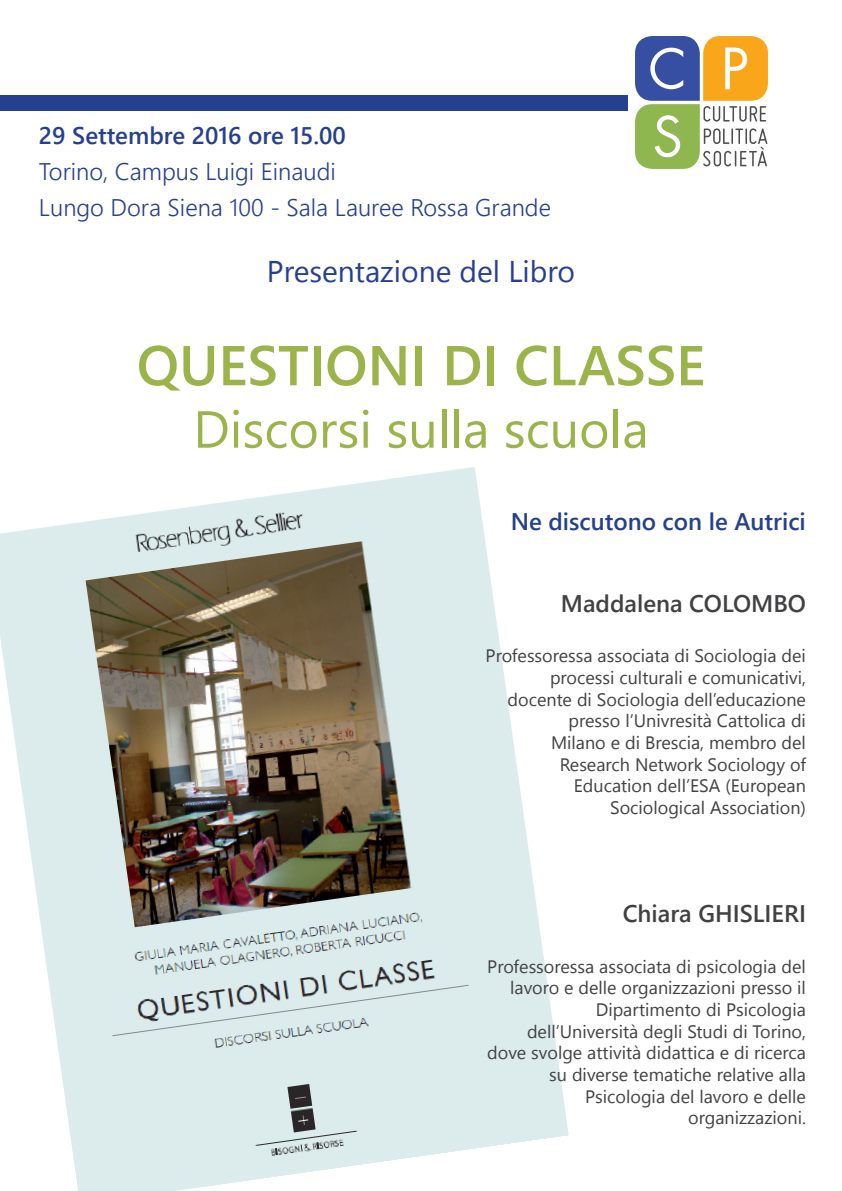
<style>
.page{position:relative;width:842px;height:1191px;background:#fff}
.page>*{position:absolute;margin:0;border:0;box-sizing:border-box;transform-origin:0 0}
.t1{font:600 56px "Segoe UI";color:#9bb44a}
.t2{font:52px "Segoe UI";color:#9bb44a}
.t3{font:30px "Segoe UI";color:#25408f}
.t4{font:300 24px/36px "Segoe UI";color:#25408f}
.t5{font:600 24px "Segoe UI";color:#25408f}
.t6{font:600 24px "Segoe UI";color:#414042}
.t7{font:18px/21.6px "Segoe UI";color:#414042;text-align:right}
</style>
<div class="page">
<img style="left:0;top:467px;width:569px;height:724px">
<svg style="left:635px;top:36px;width:133px;height:133px"></svg>
<div style="left:0;top:95px;width:627px;height:16px;background:#25408f"></div>
<h3 class="t5" style="left:39px;top:116px;width:308px">29 Settembre 2016 ore 15.00</h3>
<h3 class="t4" style="left:39px;top:153px;width:513px">Torino, Campus Luigi Einaudi<br>Lungo Dora Siena 100 - Sala Lauree Rossa Grande</h3>
<h3 class="t3" style="left:267px;top:247px;width:310px">Presentazione del Libro</h3>
<h1 class="t1" style="left:137px;top:320px;width:570px">QUESTIONI DI CLASSE</h1>
<h2 class="t2" style="left:193px;top:387px;width:457px">Discorsi sulla scuola</h2>
<h3 class="t5" style="left:511px;top:502px;width:297px">Ne discutono con le Autrici</h3>
<h3 class="t6" style="left:561px;top:584px;width:247px">Maddalena COLOMBO</h3>
<p class="t7" style="left:486px;top:645px;width:322px">Professoressa associata di Sociologia dei processi culturali e comunicativi, docente di Sociologia dell’educazione presso l’Univresità Cattolica di<br>Milano e di Brescia, membro del Research Network Sociology of Education dell’ESA (European Sociological Association)</p>
<h3 class="t6" style="left:623px;top:894px;width:185px">Chiara GHISLIERI</h3>
<p class="t7" style="left:487px;top:955px;width:320px">Professoressa associata di psicologia del lavoro e delle organizzazioni presso il Dipartimento di Psicologia dell’Università degli Studi di Torino, dove svolge attività didattica e di ricerca su diverse tematiche relative alla Psicologia del lavoro e delle organizzazioni.</p>
</div>
